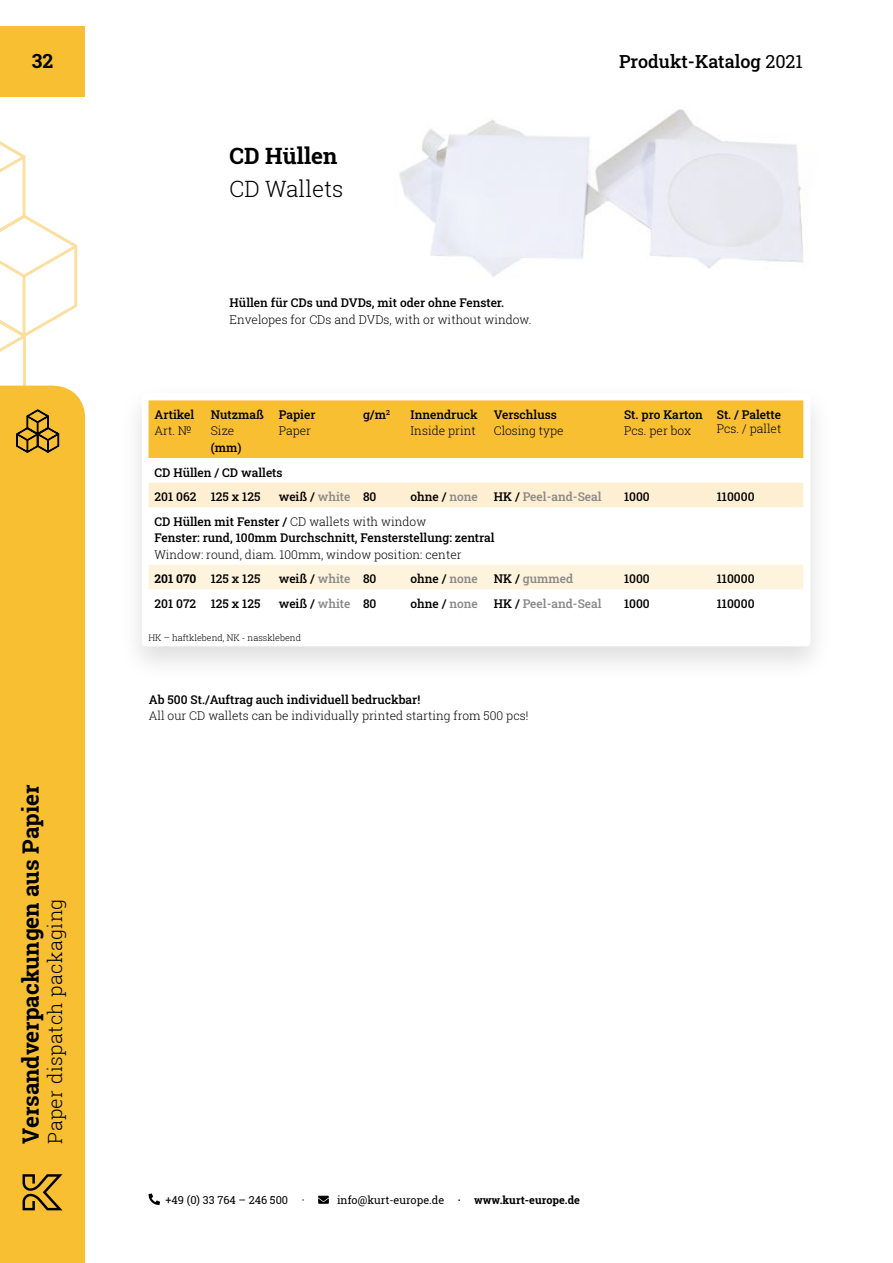
<style>
.page{position:relative;width:893px;height:1263px;background:#fff}
.page>*{position:absolute;margin:0;border:0;box-sizing:border-box;transform-origin:0 0}
.t1{font:700 22.5px "Roboto Slab";color:#000}
.t2{font:300 22.5px "Roboto Slab";color:#000}
.t3{font:300 19.5px "Roboto Slab";letter-spacing:.02em;color:#000}
.t4{font:700 19.5px "Roboto Slab";color:#000}
.t5{font:500 18px "Roboto Slab";color:#000}
.t6{font:500 12px/24.6px "Roboto Slab";color:#000}
.t7{font:300 12px/24.6px "Roboto Slab";color:#000}
.t8{font:500 12px "Roboto Slab";color:#878787}
.t9{font:10.95px "Roboto Slab";color:#000}
.t10{font:300 9px "Roboto Slab";color:#000}
.s1{font-weight:400}
.s2{color:#878787}
.s3{color:#000}
.s4{font-weight:300}
.s5{font-weight:700}
.s6{font-weight:500}
</style>
<div class="page">
<svg style="left:149px;top:1193px;width:11px;height:12px"></svg>
<svg style="left:318px;top:1196px;width:11px;height:8px"></svg>
<div style="left:0;top:397px;width:85px;height:866px;background:#f7bf31"></div>
<svg style="left:0;top:141px;width:78px;height:375px"></svg>
<svg style="left:23px;top:1174px;width:40px;height:36px"></svg>
<div style="left:0;top:27px;width:85px;height:70px;background:#f7bf31"></div>
<img style="left:399px;top:109px;width:404px;height:168px">
<div style="left:118px;top:382px;width:716px;height:300px;background:#000;opacity:.13"></div>
<div style="left:142px;top:393px;width:668px;height:253px;background:#fff;border-radius:4px"></div>
<div style="left:149px;top:400px;width:654px;height:58px;background:#f7bf31"></div>
<div style="left:149px;top:483px;width:654px;height:24px;background:#feefd3"></div>
<div style="left:149px;top:565px;width:654px;height:24px;background:#fef3dc"></div>
<h2 class="t4" style="left:32px;top:47px;width:23px">32</h2>
<h3 class="t5" style="left:619px;top:49px;width:185px">Produkt-Katalog <span class="s1">2021</span></h3>
<h1 class="t1" style="left:230px;top:141px;width:109px">CD Hüllen</h1>
<h1 class="t2" style="left:230px;top:174px;width:115px">CD Wallets</h1>
<p class="t6" style="left:230px;top:290px;width:276px">Hüllen für CDs und DVDs, mit oder ohne Fenster.</p>
<p class="t7" style="left:230px;top:307px;width:303px">Envelopes for CDs and DVDs, with or without window.</p>
<p class="t6" style="left:155px;top:402px;width:41px">Artikel</p>
<p class="t7" style="left:155px;top:418px;width:38px">Art. №</p>
<p class="t6" style="left:211px;top:402px;width:55px">Nutzmaß</p>
<p class="t7" style="left:211px;top:418px;width:25px">Size</p>
<p class="t6" style="left:211px;top:435px;width:32px">(mm)</p>
<p class="t6" style="left:279px;top:402px;width:38px">Papier</p>
<p class="t7" style="left:279px;top:418px;width:34px">Paper</p>
<p class="t6" style="left:363px;top:402px;width:28px">g/m<sup>2</sup></p>
<p class="t6" style="left:411px;top:402px;width:69px">Innendruck</p>
<p class="t7" style="left:411px;top:418px;width:67px">Inside print</p>
<p class="t6" style="left:494px;top:402px;width:65px">Verschluss</p>
<p class="t7" style="left:494px;top:418px;width:71px">Closing type</p>
<p class="t6" style="left:624px;top:402px;width:80px">St. pro Karton</p>
<p class="t7" style="left:624px;top:418px;width:68px">Pcs. per box</p>
<p class="t6" style="left:717px;top:402px;width:66px">St. / Palette</p>
<p class="t7" style="left:717px;top:416px;width:66px">Pcs. / pallet</p>
<p class="t6" style="left:155px;top:460px;width:130px">CD Hüllen / CD wallets<br>201 062 125 x 125</p>
<p class="t6" style="left:279px;top:484px;width:99px">weiß / <span class="s2">white</span> 80</p>
<p class="t6" style="left:411px;top:484px;width:69px">ohne / <span class="s2">none</span></p>
<p class="t8" style="left:494px;top:489px;width:109px"><span class="s3">HK /</span> Peel-and-Seal</p>
<p class="t6" style="left:624px;top:484px;width:27px">1000</p>
<p class="t6" style="left:717px;top:484px;width:39px">110000</p>
<p class="t6" style="left:155px;top:513px;width:342px;line-height:16.5px">CD Hüllen mit Fenster / <span class="s4">CD wallets with window<br></span>Fenster: rund, 100mm Durchschnitt, Fensterstellung: zentral</p>
<p class="t7" style="left:155px;top:542px;width:309px">Window: round, diam. 100mm, window position: center<br><span class="s5">201 070</span> <span class="s6">125 x 125</span></p>
<p class="t6" style="left:279px;top:566px;width:99px">weiß / <span class="s2">white</span> 80</p>
<p class="t6" style="left:411px;top:566px;width:69px">ohne / <span class="s2">none</span></p>
<p class="t8" style="left:494px;top:571px;width:81px"><span class="s3">NK /</span> gummed</p>
<p class="t6" style="left:624px;top:566px;width:27px">1000</p>
<p class="t6" style="left:717px;top:566px;width:39px">110000</p>
<p class="t6" style="left:155px;top:591px;width:107px">201 072 125 x 125</p>
<p class="t6" style="left:279px;top:591px;width:99px">weiß / <span class="s2">white</span> 80</p>
<p class="t6" style="left:411px;top:591px;width:69px">ohne / <span class="s2">none</span></p>
<p class="t8" style="left:494px;top:595px;width:109px"><span class="s3">HK /</span> Peel-and-Seal</p>
<p class="t6" style="left:624px;top:591px;width:27px">1000</p>
<p class="t6" style="left:717px;top:591px;width:39px">110000</p>
<p class="t10" style="left:149px;top:631px;width:154px">HK – haftklebend, NK - nassklebend</p>
<h1 class="t1" style="left:15px;top:1144px;width:361px;rotate:-90deg">Versandverpackungen aus Papier</h1>
<h2 class="t3" style="left:42px;top:1144px;width:247px;rotate:-90deg">Paper dispatch packaging</h2>
<p class="t6" style="left:149px;top:687px;width:273px">Ab 500 St./Auftrag auch individuell bedruckbar!</p>
<p class="t7" style="left:149px;top:703px;width:381px">All our CD wallets can be individually printed starting from 500 pcs!</p>
<p class="t9" style="left:165px;top:1192px;width:141px">+49 (0) 33 764 – 246 500 ·</p>
<p class="t9" style="left:337px;top:1192px;width:244px">info@kurt-europe.de <span class="s5">· www.kurt-europe.de</span></p>
</div>
